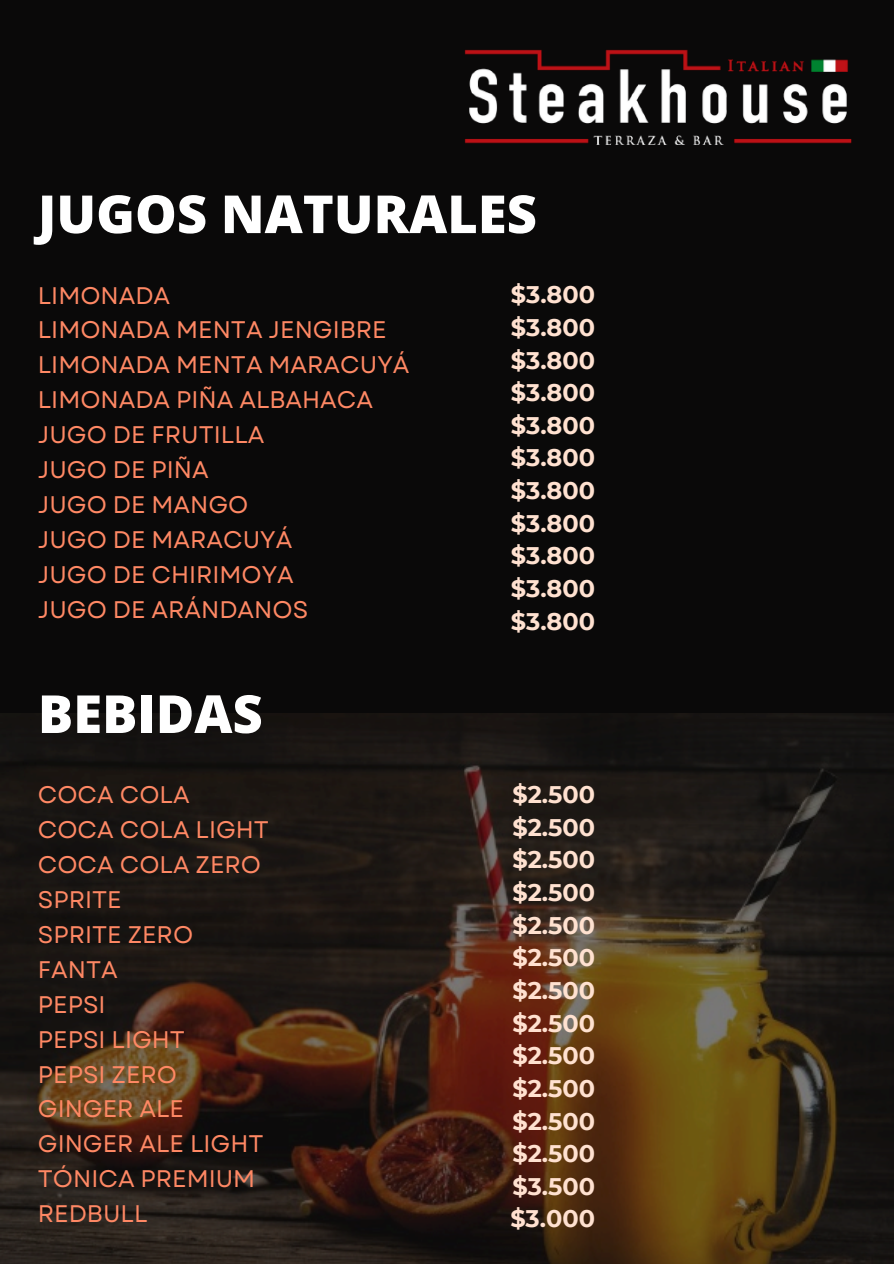
<style>
.page{position:relative;width:894px;height:1264px;background:#fff}
.page>*{position:absolute;margin:0;border:0;box-sizing:border-box;transform-origin:0 0}
.t1{font:800 52.5px "Open Sans";color:#fff}
.t2{font:24px/34.8px "Garet";color:#ff8864}
.t3{font:700 24px/32.7px "Montserrat";color:#ffe1d0;text-align:justify}
</style>
<div class="page">
<div style="left:0;top:0;width:893px;height:1263px;background:#0a0909"></div>
<img style="left:464px;top:50px;width:387px;height:94px">
<img style="left:0;top:713px;width:893px;height:550px">
<h1 class="t1" style="left:38px;top:177px;width:500px">JUGOS NATURALES</h1>
<p class="t2" style="left:38px;top:278px;width:373px">LIMONADA<br>LIMONADA MENTA JENGIBRE<br>LIMONADA MENTA MARACUYÁ<br>LIMONADA PIÑA ALBAHACA<br>JUGO DE FRUTILLA<br>JUGO DE PIÑA<br>JUGO DE MANGO<br>JUGO DE MARACUYÁ<br>JUGO DE CHIRIMOYA<br>JUGO DE ARÁNDANOS</p>
<p class="t3" style="left:510px;top:278px;width:86px">$3.800 $3.800 $3.800 $3.800 $3.800 $3.800 $3.800 $3.800 $3.800 $3.800 $3.800</p>
<h1 class="t1" style="left:38px;top:677px;width:226px">BEBIDAS</h1>
<p class="t2" style="left:38px;top:777px;width:233px">COCA COLA<br>COCA COLA LIGHT<br>COCA COLA ZERO<br>SPRITE<br>SPRITE ZERO<br>FANTA<br>PEPSI<br>PEPSI LIGHT<br>PEPSI ZERO<br>GINGER ALE<br>GINGER ALE LIGHT<br>TÓNICA PREMIUM<br>REDBULL</p>
<p class="t3" style="left:510px;top:778px;width:86px">$2.500 $2.500 $2.500 $2.500 $2.500 $2.500 $2.500 $2.500 $2.500 $2.500 $2.500 $2.500 $3.500 $3.000</p>
</div>
